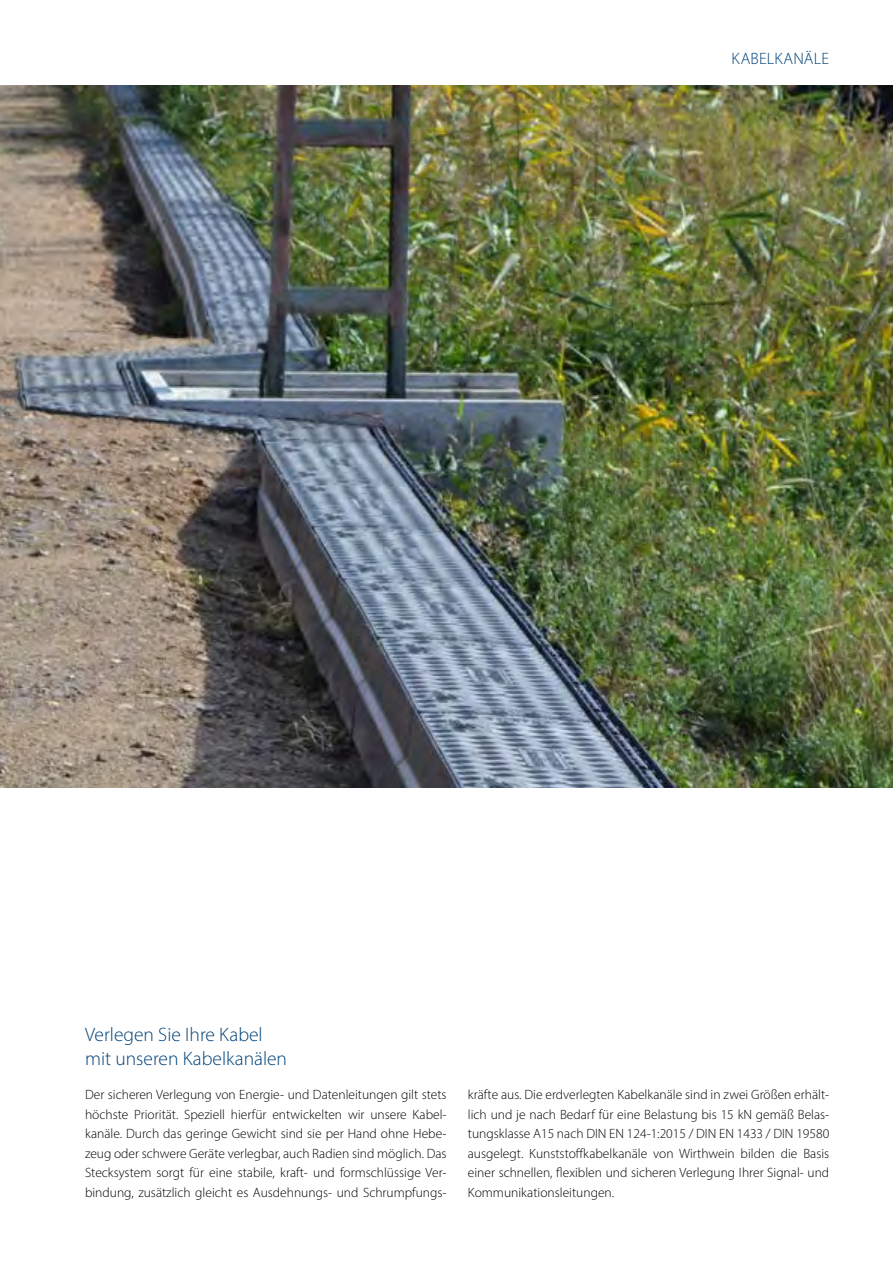
<style>
.page{position:relative;width:893px;height:1263px;background:#fff}
.page>*{position:absolute;margin:0;border:0;box-sizing:border-box;transform-origin:0 0}
.t1{font:300 19.5px/24px "Myriad Pro";color:#004177}
.t2{font:300 16.5px "Myriad Pro";letter-spacing:.01em;color:#004177}
.t3{font:300 13.5px/19.5px "Myriad Pro";color:#000;text-align:justify}
</style>
<div class="page">
<img style="left:0;top:85px;width:893px;height:703px">
<h1 class="t1" style="left:85px;top:1022px;width:203px">Verlegen Sie Ihre Kabel mit unseren Kabelkanälen</h1>
<p class="t2" style="left:732px;top:48px;width:99px">KABELKANÄLE</p>
<p class="t3" style="left:85px;top:1085px;width:363px">Der sicheren Verlegung von Energie- und Datenleitungen gilt stets höchste Priorität. Speziell hierfür entwickelten wir unsere Kabel&shy;kanäle. Durch das geringe Gewicht sind sie per Hand ohne Hebe&shy;zeug oder schwere Geräte verlegbar, auch Radien sind möglich. Das Stecksystem sorgt für eine stabile, kraft- und formschlüssige Ver&shy;bindung, zusätzlich gleicht es Ausdehnungs- und Schrumpfungs-</p>
<p class="t3" style="left:468px;top:1085px;width:363px">kräfte aus. Die erdverlegten Kabelkanäle sind in zwei Größen erhält&shy;lich und je nach Bedarf für eine Belastung bis 15 kN gemäß Belas&shy;tungsklasse A15 nach DIN EN 124-1:2015 / DIN EN 1433 / DIN 19580 ausgelegt. Kunststoffkabelkanäle von Wirthwein bilden die Basis einer schnellen, flexiblen und sicheren Verlegung Ihrer Signal- und Kommunikationsleitungen.</p>
</div>
